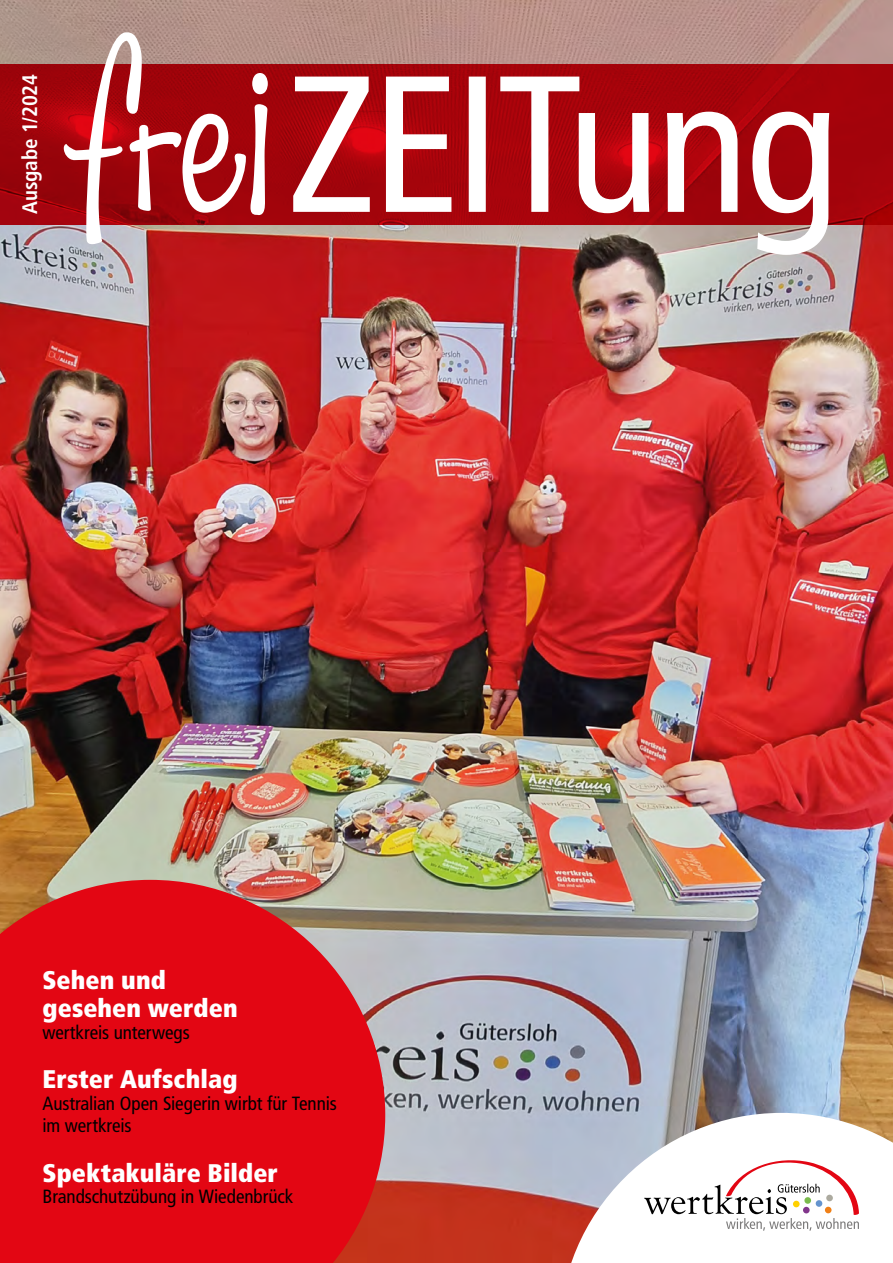
<style>
.page{position:relative;width:893px;height:1263px;background:#fff}
.page>*{position:absolute;margin:0;border:0;box-sizing:border-box;transform-origin:0 0}
.t1{font:900 condensed 25.5px/28px "Frutiger LT Std";letter-spacing:.005em;color:#fff}
.t2{font:700 condensed 21px "Frutiger LT Std";color:#fff}
.t3{font:condensed 19.2px/21.6px "Frutiger LT Std";letter-spacing:-.005em;color:#000}
</style>
<div class="page">
<img style="left:0;top:0;width:893px;height:1263px">
<svg style="left:0;top:64px;width:893px;height:161px;fill:#a2030a"></svg>
<svg style="left:559px;top:1113px;width:334px;height:150px"></svg>
<svg style="left:644px;top:1160px;width:215px;height:71px"></svg>
<svg style="left:293px;top:77px;width:536px;height:178px"></svg>
<svg style="left:64px;top:32px;width:204px;height:212px"></svg>
<svg style="left:0;top:880px;width:385px;height:383px;fill:#e30613"></svg>
<p class="t2" style="left:17px;top:214px;width:141px;rotate:-90deg">Ausgabe 1/2024</p>
<h1 class="t1" style="left:43px;top:966px;width:197px">Sehen und gesehen werden</h1>
<p class="t3" style="left:43px;top:1021px;width:149px">wertkreis unterwegs</p>
<h1 class="t1" style="left:43px;top:1065px;width:196px">Erster Aufschlag</h1>
<p class="t3" style="left:43px;top:1093px;width:296px">Australian Open Siegerin wirbt für Tennis im wertkreis</p>
<h1 class="t1" style="left:43px;top:1158px;width:237px">Spektakuläre Bilder</h1>
<p class="t3" style="left:43px;top:1186px;width:252px">Brandschutzübung in Wiedenbrück</p>
</div>
